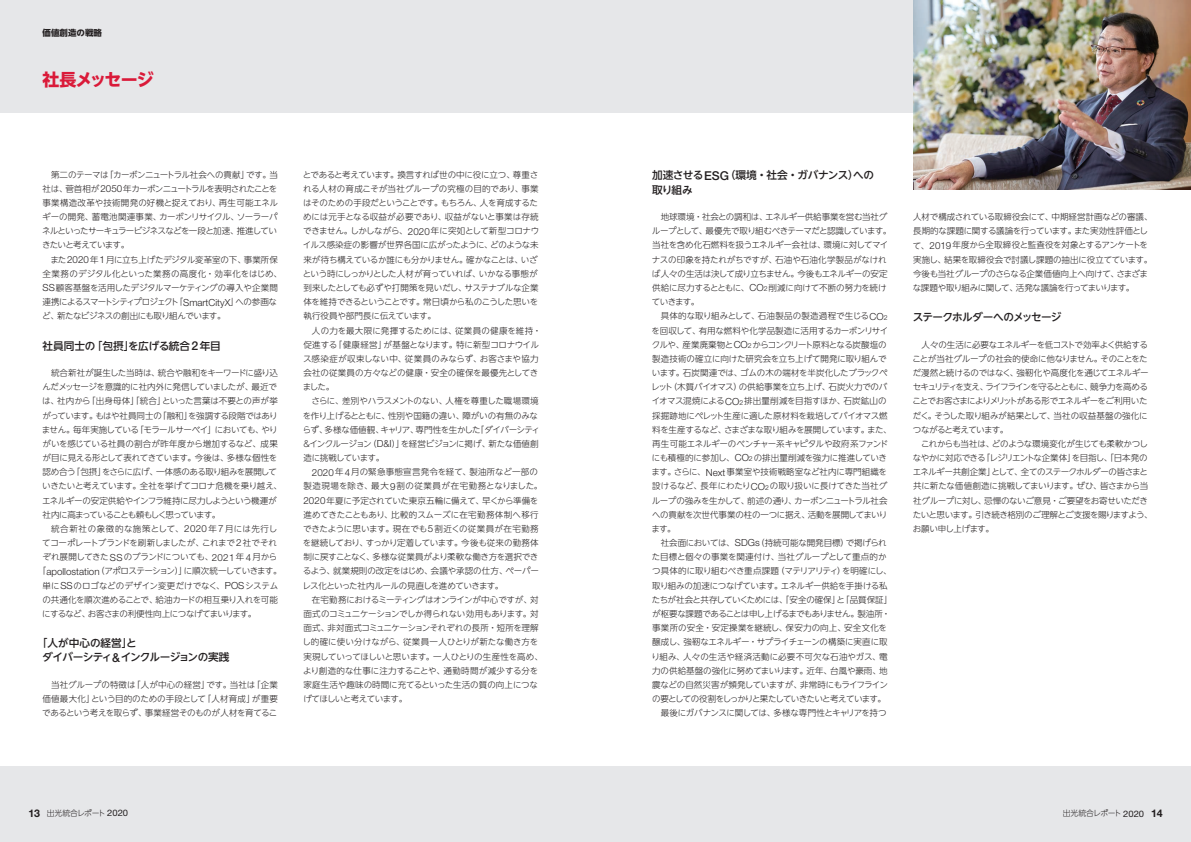
<style>
.page{position:relative;width:1191px;height:842px;background:#e6e7e9}
.page>*{position:absolute;margin:0;border:0;box-sizing:border-box;transform-origin:0 0}
.t1{font:700 17px "UD Shin Go NT Pro";letter-spacing:-.055em;color:#da1a39}
.t2{font:500 10.6px/14.2px "UD Shin Go NT Pro";letter-spacing:-.045em;color:#231f20}
.t3{font:500 10.6px "UD Shin Go NT Pro";letter-spacing:-.005em;color:#231f20}
.t4{font:500 10.6px "UD Shin Go NT Pro";letter-spacing:-.065em;color:#231f20}
.t5{font:300 8.5px/14.2px "UD Shin Go NT Pro";letter-spacing:-.03em;color:#231f20}
.t6{font:300 8.5px/14.2px "UD Shin Go NT Pro";letter-spacing:-.055em;color:#231f20}
.t7{font:300 8.5px/14.2px "UD Shin Go NT Pro";letter-spacing:-.06em;color:#231f20}
.t8{font:300 8.5px/14.2px "UD Shin Go NT Pro";letter-spacing:-.05em;color:#231f20}
.t9{font:300 8.5px/14.2px "UD Shin Go NT Pro";letter-spacing:.005em;color:#231f20}
.t10{font:300 8.5px "UD Shin Go NT Pro";letter-spacing:-.065em;color:#231f20}
.t11{font:300 8.5px "UD Shin Go NT Pro";letter-spacing:-.08em;color:#231f20}
.t12{font:300 8.5px "UD Shin Go NT Pro";letter-spacing:-.005em;color:#231f20}
.t13{font:300 8.5px "UD Shin Go NT Pro";letter-spacing:-.01em;color:#231f20}
.t14{font:300 8.5px "UD Shin Go NT Pro";letter-spacing:.025em;color:#231f20}
.t15{font:300 8.5px "UD Shin Go NT Pro";letter-spacing:.01em;color:#231f20}
.t16{font:300 8.5px "UD Shin Go NT Pro";letter-spacing:.06em;color:#231f20}
.t17{font:700 8.5px "UD Shin Go NT Pro";color:#231f20}
.t18{font:300 7.8px "UD Shin Go NT Pro";letter-spacing:-.05em;color:#231f20}
.s1{font-family:"Helvetica Neue LT Pro";font-size:9.8px}
.s2{font-family:"Helvetica Neue LT Pro";font-size:12.2px}
.s3{font-family:"Helvetica Neue LT Pro";font-size:6.8px}
.s4{font-family:"Helvetica Neue LT Pro";font-weight:700;font-size:10.6px}
.s5{font-family:"Helvetica Neue LT Pro";font-weight:400;font-size:9px}
</style>
<div class="page">
<div style="left:0;top:113px;width:1191px;height:652px;background:#fff"></div>
<img style="left:913px;top:0;width:278px;height:190px">
<p class="t17" style="left:43px;top:26px;width:61px">価値創造の戦略</p>
<h1 class="t1" style="left:43px;top:66px;width:113px">社長メッセージ</h1>
<p class="t7" style="left:42px;top:167px;width:237px;text-indent:9px">第二のテーマは「カーボンニュートラル社会への貢献」です。当社は、菅首相が <span class="s1">2050</span> 年カーボンニュートラルを表明されたことを事業構造改革や技術開発の好機と捉えており、再生可能エネルギーの開発、蓄電池関連事業、カーボンリサイクル、ソーラーパネルといったサーキュラービジネスなどを一段と加速、推進していきたいと考えています。</p>
<p class="t5" style="left:42px;top:252px;width:241px;text-indent:8px">また<span class="s1">2020</span>年<span class="s1">1</span>月に立ち上げたデジタル変革室の下、事業所保全業務のデジタル化といった業務の高度化・効率化をはじめ、<span class="s1">SS</span>顧客基盤を活用したデジタルマーケティングの導入や企業間連携によるスマートシティプロジェクト「<span class="s1">SmartCityX</span>」への参画など、新たなビジネスの創出にも取り組んでいます。</p>
<p class="t3" style="left:43px;top:337px;width:180px">社員同士の「包摂」を広げる統合<span class="s2">2</span>年目</p>
<p class="t5" style="left:42px;top:365px;width:242px;text-indent:9px">統合新社が誕生した当時は、統合や融和をキーワードに盛り込んだメッセージを意識的に社内外に発信していましたが、最近では、社内から「出身母体」「統合」といった言葉は不要との声が挙がっています。もはや社員同士の「融和」を強調する段階ではありません。毎年実施している「モラールサーベイ」においても、やりがいを感じている社員の割合が昨年度から増加するなど、成果が目に見える形として表れてきています。今後は、多様な個性を認め合う「包摂」をさらに広げ、一体感のある取り組みを展開していきたいと考えています。全社を挙げてコロナ危機を乗り越え、エネルギーの安定供給やインフラ維持に尽力しようという機運が社内に高まっていることも頼もしく思っています。</p>
<p class="t16" style="left:51px;top:522px;width:228px">統合新社の象徴的な施策として、<span class="s1">2020</span>年<span class="s1">7</span>月には先行し</p>
<p class="t5" style="left:42px;top:535px;width:236px">てコーポレートブランドを刷新しましたが、これまで <span class="s1">2</span> 社でそれ</p>
<p class="t5" style="left:42px;top:550px;width:236px">ぞれ展開してきた<span class="s1">SS</span>のブランドについても、<span class="s1">2021</span> 年 <span class="s1">4</span> 月から</p>
<p class="t10" style="left:38px;top:564px;width:245px">「<span class="s1">apollostation</span>（アポロステーション）」に順次統一していきます。</p>
<p class="t12" style="left:43px;top:578px;width:237px">単に<span class="s1">SS</span>のロゴなどのデザイン変更だけでなく、<span class="s1">POS</span>システム</p>
<p class="t5" style="left:42px;top:592px;width:237px">の共通化を順次進めることで、給油カードの相互乗り入れを可能</p>
<p class="t7" style="left:42px;top:606px;width:216px">にするなど、お客さまの利便性向上につなげてまいります。</p>
<p class="t2" style="left:42px;top:636px;width:189px;text-indent:-5px">「人が中心の経営」と<br>ダイバーシティ<span class="s2">&amp;</span>インクルージョンの実践</p>
<p class="t5" style="left:42px;top:677px;width:237px;text-align:justify;text-indent:9px">当社グループの特徴は「人が中心の経営」です。当社は「企業価値最大化」という目的のための手段として「人材育成」が重要であるという考えを取らず、事業経営そのものが人材を育てるこ</p>
<p class="t5" style="left:303px;top:167px;width:238px">とであると考えています。換言すれば世の中に役に立つ、尊重される人材の育成こそが当社グループの究極の目的であり、事業はそのための手段だということです。もちろん、人を育成するためには元手となる収益が必要であり、収益がないと事業は存続できません。しかしながら、<span class="s1">2020</span>年に突如として新型コロナウイルス感染症の影響が世界各国に広がったように、どのような未来が待ち構えているか誰にも分かりません。確かなことは、いざという時にしっかりとした人材が育っていれば、いかなる事態が到来したとしても必ずや打開策を見いだし、サステナブルな企業体を維持できるということです。常日頃から私のこうした思いを執行役員や部門長に伝えています。</p>
<p class="t9" style="left:303px;top:323px;width:240px;text-indent:9px">人の力を最大限に発揮するためには、従業員の健康を維持・促進する「健康経営」が基盤となります。特に新型コロナウイルス感染症が収束しない中、従業員のみならず、お客さまや協力会社の従業員の方々などの健康・安全の確保を最優先としてきました。</p>
<p class="t5" style="left:302px;top:394px;width:239px;text-indent:9px">さらに、差別やハラスメントのない、人権を尊重した職場環境を作り上げるとともに、性別や国籍の違い、障がいの有無のみならず、多様な価値観、キャリア、専門性を生かした「ダイバーシティ＆インクルージョン（<span class="s1">D&amp;I</span>）」を経営ビジョンに掲げ、新たな価値創造に挑戦しています。</p>
<p class="t5" style="left:302px;top:465px;width:241px;text-indent:9px"><span class="s1">2020</span>年<span class="s1">4</span>月の緊急事態宣言発令を経て、製油所など一部の製造現場を除き、最大<span class="s1">9</span>割の従業員が在宅勤務となりました。<span class="s1">2020</span> 年夏に予定されていた東京五輪に備えて、早くから準備を進めてきたこともあり、比較的スムーズに在宅勤務体制へ移行できたように思います。現在でも<span class="s1">5</span>割近くの従業員が在宅勤務を継続しており、すっかり定着しています。今後も従来の勤務体制に戻すことなく、多様な従業員がより柔軟な働き方を選択できるよう、就業規則の改定をはじめ、会議や承認の仕方、ペーパーレス化といった社内ルールの見直しを進めていきます。</p>
<p class="t5" style="left:302px;top:592px;width:242px;text-indent:9px">在宅勤務におけるミーティングはオンラインが中心ですが、対面式のコミュニケーションでしか得られない効用もあります。対面式、非対面式コミュニケーションそれぞれの長所・短所を理解し的確に使い分けながら、従業員一人ひとりが新たな働き方を実現していってほしいと思います。一人ひとりの生産性を高め、より創造的な仕事に注力することや、通勤時間が減少する分を家庭生活や趣味の時間に充てるといった生活の質の向上につなげてほしいと考えています。</p>
<p class="t2" style="left:652px;top:168px;width:223px">加速させる<span class="s2">ESG</span>（環境・社会・ガバナンス）への取り組み</p>
<p class="t5" style="left:652px;top:209px;width:241px;text-indent:9px">地球環境・社会との調和は、エネルギー供給事業を営む当社グループとして、最優先で取り組むべきテーマだと認識しています。当社を含め化石燃料を扱うエネルギー会社は、環境に対してマイナスの印象を持たれがちですが、石油や石油化学製品がなければ人々の生活は決して成り立ちません。今後もエネルギーの安定供給に尽力するとともに、<span class="s1">CO</span><span class="s3">2</span> 削減に向けて不断の努力を続けていきます。</p>
<p class="t5" style="left:651px;top:309px;width:242px;text-indent:9px">具体的な取り組みとして、石油製品の製造過程で生じる<span class="s1">CO</span><span class="s3">2</span>を回収して、有用な燃料や化学品製造に活用するカーボンリサイクルや、産業廃棄物と<span class="s1">CO</span><span class="s3">2</span> からコンクリート原料となる炭酸塩の製造技術の確立に向けた研究会を立ち上げて開発に取り組んでいます。石炭関連では、ゴムの木の端材を半炭化したブラックペレット（木質バイオマス）の供給事業を立ち上げ、石炭火力でのバイオマス混焼による<span class="s1">CO</span><span class="s3">2</span> 排出量削減を目指すほか、石炭鉱山の採掘跡地にペレット生産に適した原材料を栽培してバイオマス燃料を生産するなど、さまざまな取り組みを展開しています。また、再生可能エネルギーのベンチャー系キャピタルや政府系ファンドにも積極的に参加し、<span class="s1">CO</span><span class="s3">2</span>の排出量削減を強力に推進していきます。さらに、<span class="s1">Next</span>事業室や技術戦略室など社内に専門組織を設けるなど、長年にわたり<span class="s1">CO</span><span class="s3">2</span>の取り扱いに長けてきた当社グループの強みを生かして、前述の通り、カーボンニュートラル社会への貢献を次世代事業の柱の一つに据え、活動を展開してまいります。</p>
<p class="t5" style="left:660px;top:535px;width:227px">社会面においては、<span class="s1">SDGs</span>（持続可能な開発目標）で掲げられ</p>
<p class="t9" style="left:652px;top:550px;width:236px">た目標と個々の事業を関連付け、当社グループとして重点的か</p>
<p class="t5" style="left:652px;top:564px;width:241px">つ具体的に取り組むべき重点課題（マテリアリティ）を明確にし、</p>
<p class="t5" style="left:652px;top:578px;width:237px">取り組みの加速につなげています。エネルギー供給を手掛ける私</p>
<p class="t6" style="left:652px;top:592px;width:242px">たちが社会と共存していくためには、「安全の確保」と「品質保証」</p>
<p class="t7" style="left:652px;top:606px;width:240px">が枢要な課題であることは申し上げるまでもありません。製油所・</p>
<p class="t14" style="left:652px;top:621px;width:236px">事業所の安全・安定操業を継続し、保安力の向上、安全文化を</p>
<p class="t5" style="left:652px;top:635px;width:237px">醸成し、強靭なエネルギー・サプライチェーンの構築に実直に取</p>
<p class="t15" style="left:651px;top:649px;width:238px">り組み、人々の生活や経済活動に必要不可欠な石油やガス、電</p>
<p class="t13" style="left:652px;top:664px;width:237px">力の供給基盤の強化に努めてまいります。近年、台風や豪雨、地</p>
<p class="t5" style="left:652px;top:677px;width:237px">震などの自然災害が頻発していますが、非常時にもライフライン</p>
<p class="t11" style="left:652px;top:692px;width:235px">の要としての役割をしっかりと果たしていきたいと考えています。</p>
<p class="t5" style="left:660px;top:706px;width:227px">最後にガバナンスに関しては、多様な専門性とキャリアを持つ</p>
<p class="t5" style="left:912px;top:209px;width:241px">人材で構成されている取締役会にて、中期経営計画などの審議、長期的な課題に関する議論を行っています。また実効性評価として、<span class="s1">2019</span> 年度から全取締役と監査役を対象とするアンケートを実施し、結果を取締役会で討議し課題の抽出に役立てています。今後も当社グループのさらなる企業価値向上へ向けて、さまざまな課題や取り組みに関して、活発な議論を行ってまいります。</p>
<p class="t4" style="left:912px;top:309px;width:150px">ステークホルダーへのメッセージ</p>
<p class="t6" style="left:912px;top:337px;width:238px;text-indent:9px">人々の生活に必要なエネルギーを低コストで効率よく供給することが当社グループの社会的使命に他なりません。そのことをただ漫然と続けるのではなく、強靭化や高度化を通じてエネルギーセキュリティを支え、ライフラインを守るとともに、競争力を高めることでお客さまによりメリットがある形でエネルギーをご利用いただく。そうした取り組みが結果として、当社の収益基盤の強化につながると考えています。</p>
<p class="t8" style="left:912px;top:436px;width:241px;text-indent:8px">これからも当社は、どのような環境変化が生じても柔軟かつしなやかに対応できる「レジリエントな企業体」を目指し、「日本発のエネルギー共創企業」として、全てのステークホルダーの皆さまと共に新たな価値創造に挑戦してまいります。ぜひ、皆さまから当社グループに対し、忌憚のないご意見・ご要望をお寄せいただきたいと思います。引き続き格別のご理解とご支援を賜りますよう、お願い申し上げます。</p>
<p class="t18" style="left:28px;top:807px;width:101px"><span class="s4">13</span> 出光統合レポート <span class="s5">2020</span></p>
<p class="t18" style="left:1062px;top:807px;width:101px">出光統合レポート <span class="s5">2020</span> <span class="s4">14</span></p>
</div>
